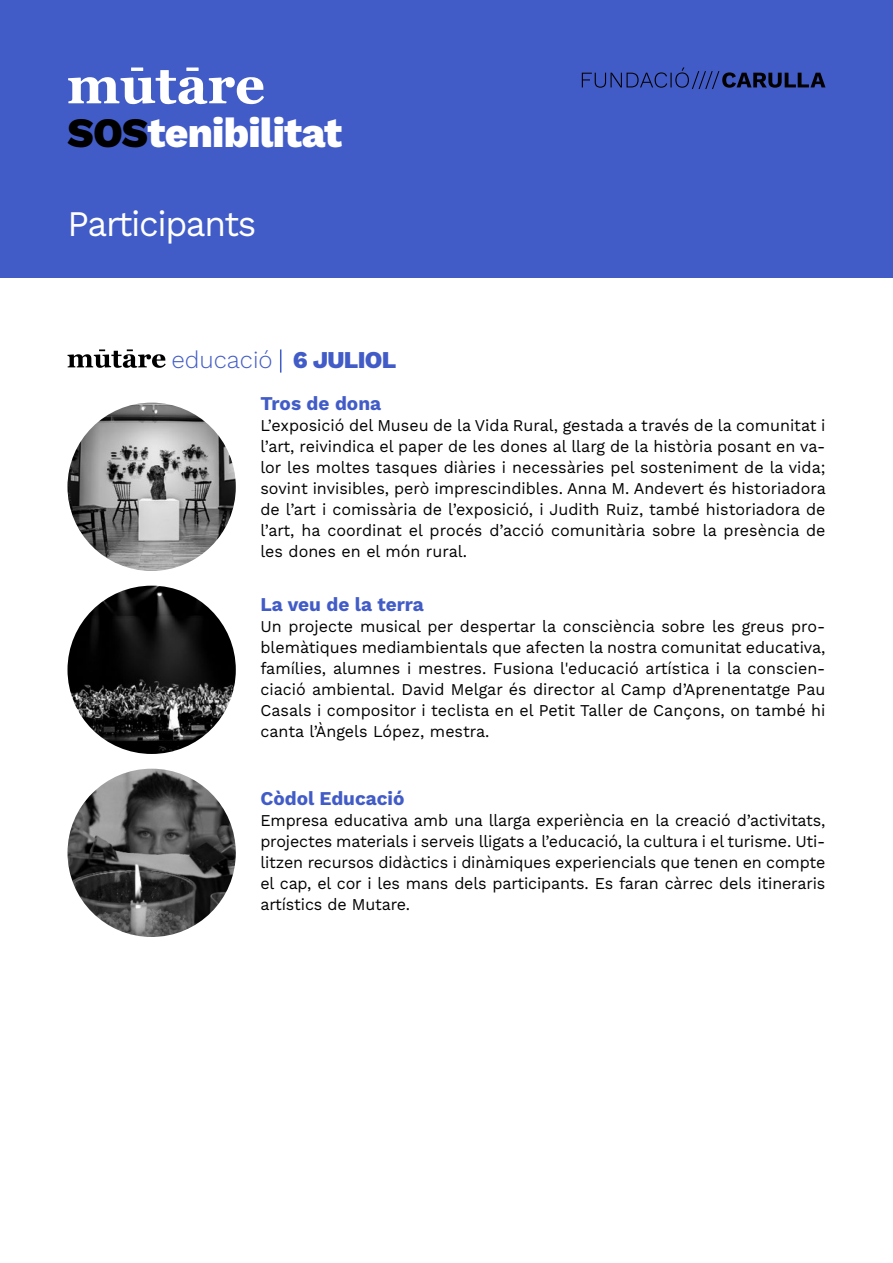
<style>
.page{position:relative;width:893px;height:1263px;background:#fff}
.page>*{position:absolute;margin:0;border:0;box-sizing:border-box;transform-origin:0 0}
.t1{font:800 41.85px "Work Sans";letter-spacing:-.02em;color:#fff}
.t2{font:36px "Work Sans";letter-spacing:-.04em;color:#fff}
.t3{font:300 24.15px "Work Sans";color:#425cc7}
.t4{font:800 24.15px "Work Sans";letter-spacing:-.03em;color:#425cc7}
.t5{font:700 19.5px "Work Sans";color:#425cc7}
.t6{font:16.5px/21px "Work Sans";color:#020000;text-align:justify}
.s1{color:#000}
</style>
<div class="page">
<svg style="left:67px;top:349px;width:99px;height:19px"></svg>
<div style="left:0;top:0;width:893px;height:278px;background:#425cc7"></div>
<svg style="left:68px;top:67px;width:196px;height:37px"></svg>
<svg style="left:280px;top:349px;width:1px;height:24px"></svg>
<img style="left:68px;top:403px;width:168px;height:168px;border-radius:84px">
<img style="left:68px;top:586px;width:168px;height:168px;border-radius:84px">
<img style="left:68px;top:769px;width:168px;height:168px;border-radius:84px">
<svg style="left:582px;top:67px;width:243px;height:22px"></svg>
<h1 class="t1" style="left:68px;top:101px;width:276px"><span class="s1">SOS</span>tenibilitat</h1>
<h2 class="t2" style="left:68px;top:197px;width:190px">Participants</h2>
<h3 class="t3" style="left:171px;top:342px;width:103px">educació</h3>
<h3 class="t4" style="left:293px;top:341px;width:105px">6 JULIOL</h3>
<p class="t5" style="left:260px;top:389px;width:122px">Tros de dona</p>
<p class="t6" style="left:260px;top:414px;width:567px">L’exposició del Museu de la Vida Rural, gestada a través de la comunitat i l’art, reivindica el paper de les dones al llarg de la història posant en va&shy;lor les moltes tasques diàries i necessàries pel sosteniment de la vida; sovint invisibles, però imprescindibles. Anna M. Andevert és historiadora de l’art i comissària de l’exposició, i Judith Ruiz, també historiadora de l’art, ha coordinat el procés d’acció comunitària sobre la presència de les dones en el món rural.</p>
<p class="t5" style="left:260px;top:589px;width:165px">La veu de la terra</p>
<p class="t6" style="left:260px;top:615px;width:567px">Un projecte musical per despertar la consciència sobre les greus pro&shy;blemàtiques mediambientals que afecten la nostra comunitat educativa, famílies, alumnes i mestres. Fusiona l'educació artística i la conscien&shy;ciació ambiental. David Melgar és director al Camp d’Aprenentatge Pau Casals i compositor i teclista en el Petit Taller de Cançons, on també hi canta l’Àngels López, mestra.</p>
<p class="t5" style="left:260px;top:783px;width:146px">Còdol Educació</p>
<p class="t6" style="left:260px;top:809px;width:567px">Empresa educativa amb una llarga experiència en la creació d’activitats, projectes materials i serveis lligats a l’educació, la cultura i el turisme. Uti&shy;litzen recursos didàctics i dinàmiques experiencials que tenen en compte el cap, el cor i les mans dels participants. Es faran càrrec dels itineraris artístics de Mutare.</p>
</div>
